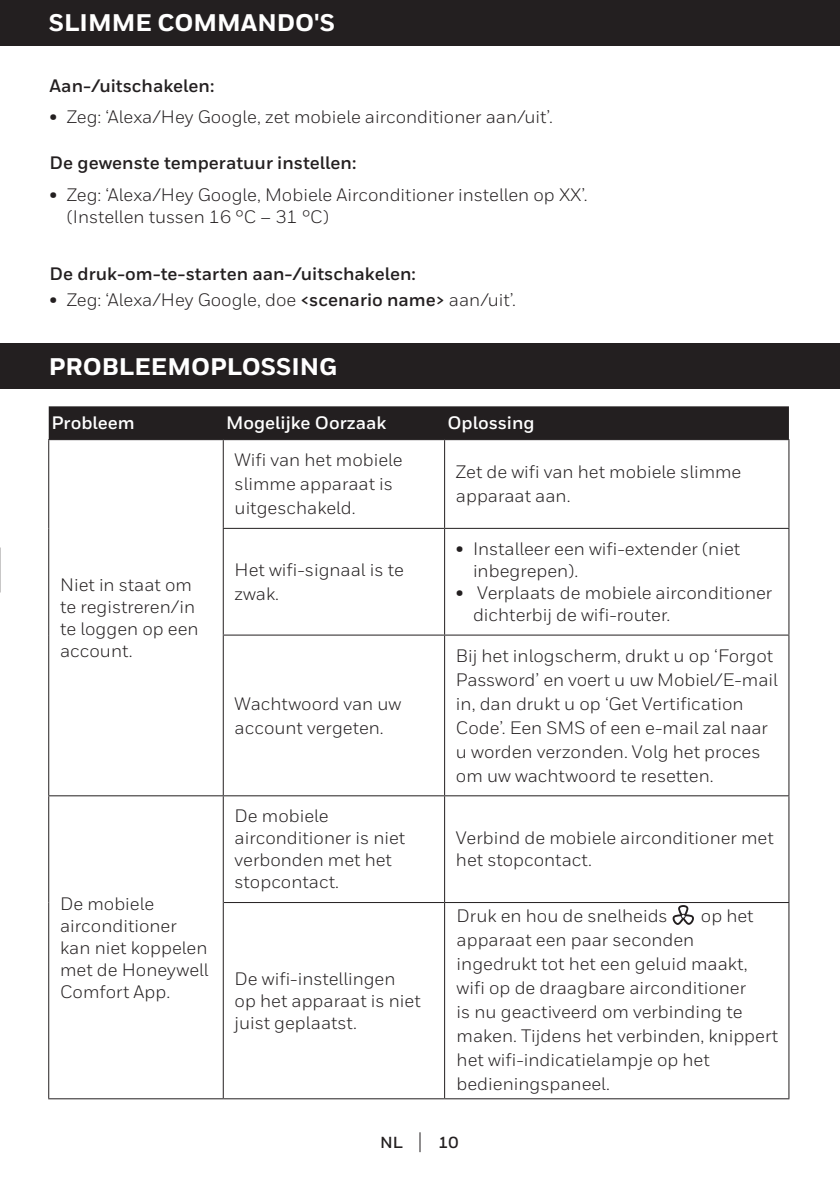
<style>
.page{position:relative;width:840px;height:1191px;background:#fff}
.page>*{position:absolute;margin:0;border:0;box-sizing:border-box;transform-origin:0 0}
.t1{font:800 24px "Honeywell Sans";color:#fff}
.t2{font:18px/22px "Honeywell Sans";color:#231f20}
.t3{font:700 18px "Honeywell Sans";color:#231f20}
.t4{font:700 18px "Honeywell Sans";color:#fff}
.t5{font:700 16px "Honeywell Sans";color:#231f20}
.s1{font-weight:700}
</style>
<div class="page">
<svg style="left:419px;top:1132px;width:1px;height:20px"></svg>
<div style="left:0;top:0;width:839px;height:45px;background:#231f20"></div>
<div style="left:0;top:343px;width:839px;height:46px;background:#231f20"></div>
<div style="left:49px;top:406px;width:739px;height:33px;background:#231f20"></div>
<hr style="left:48px;top:439px;width:175px;height:1px;background:#231f20">
<hr style="left:48px;top:440px;width:1px;height:88px;background:#231f20">
<hr style="left:48px;top:528px;width:1px;height:107px;background:#231f20">
<hr style="left:48px;top:635px;width:1px;height:160px;background:#231f20">
<hr style="left:223px;top:439px;width:221px;height:1px;background:#231f20">
<hr style="left:223px;top:440px;width:1px;height:88px;background:#231f20">
<hr style="left:444px;top:439px;width:345px;height:1px;background:#231f20">
<hr style="left:444px;top:440px;width:1px;height:88px;background:#231f20">
<hr style="left:788px;top:440px;width:1px;height:88px;background:#231f20">
<hr style="left:223px;top:528px;width:221px;height:1px;background:#231f20">
<hr style="left:223px;top:529px;width:1px;height:105px;background:#231f20">
<hr style="left:444px;top:528px;width:345px;height:1px;background:#231f20">
<hr style="left:444px;top:529px;width:1px;height:105px;background:#231f20">
<hr style="left:788px;top:529px;width:1px;height:105px;background:#231f20">
<hr style="left:223px;top:634px;width:221px;height:1px;background:#231f20">
<hr style="left:223px;top:635px;width:1px;height:160px;background:#231f20">
<hr style="left:444px;top:634px;width:345px;height:1px;background:#231f20">
<hr style="left:444px;top:635px;width:1px;height:160px;background:#231f20">
<hr style="left:788px;top:635px;width:1px;height:160px;background:#231f20">
<hr style="left:48px;top:1098px;width:176px;height:1px;background:#231f20">
<hr style="left:224px;top:795px;width:220px;height:1px;background:#231f20">
<hr style="left:444px;top:795px;width:345px;height:1px;background:#231f20">
<hr style="left:444px;top:796px;width:1px;height:106px;background:#231f20">
<hr style="left:788px;top:796px;width:1px;height:106px;background:#231f20">
<hr style="left:224px;top:902px;width:220px;height:1px;background:#231f20">
<hr style="left:444px;top:902px;width:345px;height:1px;background:#231f20">
<hr style="left:444px;top:903px;width:1px;height:195px;background:#231f20">
<hr style="left:788px;top:903px;width:1px;height:195px;background:#231f20">
<hr style="left:224px;top:1098px;width:220px;height:1px;background:#231f20">
<hr style="left:444px;top:1098px;width:345px;height:1px;background:#231f20">
<hr style="left:48px;top:795px;width:176px;height:1px;background:#231f20">
<hr style="left:48px;top:796px;width:1px;height:106px;background:#231f20">
<hr style="left:223px;top:796px;width:1px;height:106px;background:#231f20">
<hr style="left:48px;top:902px;width:1px;height:196px;background:#231f20">
<hr style="left:223px;top:902px;width:1px;height:196px;background:#231f20">
<svg style="left:672px;top:905px;width:21px;height:20px"></svg>
<p class="t1" style="left:49px;top:8px;width:287px">SLIMME COMMANDO'S</p>
<p class="t3" style="left:50px;top:75px;width:166px">Aan-/uitschakelen:</p>
<p class="t2" style="left:50px;top:106px;width:504px"><span class="s1">•</span> Zeg: ‘Alexa/Hey Google, zet mobiele airconditioner aan/uit’.</p>
<p class="t3" style="left:50px;top:152px;width:308px">De gewenste temperatuur instellen:</p>
<p class="t2" style="left:67px;top:183px;width:522px;text-indent:-17px"><span class="s1">•</span> Zeg: ‘Alexa/Hey Google, Mobiele Airconditioner instellen op XX’. (Instellen tussen 16 °C – 31 °C)</p>
<p class="t3" style="left:50px;top:263px;width:367px">De druk-om-te-starten aan-/uitschakelen:</p>
<p class="t2" style="left:50px;top:289px;width:467px"><span class="s1">•</span> Zeg: ‘Alexa/Hey Google, doe <span class="s1">&lt;scenario name&gt;</span> aan/uit’.</p>
<p class="t1" style="left:49px;top:352px;width:290px">PROBLEEMOPLOSSING</p>
<p class="t4" style="left:52px;top:412px;width:85px">Probleem</p>
<p class="t4" style="left:226px;top:412px;width:162px">Mogelijke Oorzaak</p>
<p class="t4" style="left:447px;top:412px;width:89px">Oplossing</p>
<p class="t2" style="left:60px;top:574px;width:133px">Niet in staat om</p>
<p class="t2" style="left:60px;top:596px;width:136px">te registreren/in</p>
<p class="t2" style="left:60px;top:618px;width:140px">te loggen op een</p>
<p class="t2" style="left:60px;top:640px;width:74px">account.</p>
<p class="t2" style="left:60px;top:892px;width:95px">De mobiele</p>
<p class="t2" style="left:60px;top:914px;width:118px">airconditioner</p>
<p class="t2" style="left:60px;top:936px;width:149px">kan niet koppelen</p>
<p class="t2" style="left:60px;top:958px;width:150px">met de Honeywell</p>
<p class="t2" style="left:60px;top:980px;width:111px">Comfort App.</p>
<p class="t2" style="left:234px;top:449px;width:169px">Wifi van het mobiele</p>
<p class="t2" style="left:234px;top:473px;width:160px">slimme apparaat is</p>
<p class="t2" style="left:234px;top:497px;width:122px">uitgeschakeld.</p>
<p class="t2" style="left:234px;top:559px;width:171px">Het wifi-signaal is te</p>
<p class="t2" style="left:234px;top:583px;width:46px">zwak.</p>
<p class="t2" style="left:234px;top:692px;width:168px">Wachtwoord van uw</p>
<p class="t2" style="left:234px;top:716px;width:151px">account vergeten.</p>
<p class="t2" style="left:234px;top:805px;width:95px">De mobiele</p>
<p class="t2" style="left:234px;top:827px;width:172px">airconditioner is niet</p>
<p class="t2" style="left:234px;top:849px;width:159px">verbonden met het</p>
<p class="t2" style="left:234px;top:871px;width:106px">stopcontact.</p>
<p class="t2" style="left:234px;top:967px;width:162px">De wifi-instellingen</p>
<p class="t2" style="left:234px;top:989px;width:187px">op het apparaat is niet</p>
<p class="t2" style="left:234px;top:1011px;width:124px">juist geplaatst.</p>
<p class="t2" style="left:455px;top:461px;width:287px">Zet de wifi van het mobiele slimme</p>
<p class="t2" style="left:455px;top:485px;width:116px">apparaat aan.</p>
<p class="t2" style="left:472px;top:538px;width:268px;text-indent:-17px"><span class="s1">•</span> Installeer een wifi-extender (niet inbegrepen).</p>
<p class="t2" style="left:472px;top:582px;width:301px;text-indent:-17px"><span class="s1">•</span> Verplaats de mobiele airconditioner dichterbij de wifi-router.</p>
<p class="t2" style="left:455px;top:644px;width:318px">Bij het inlogscherm, drukt u op ‘Forgot</p>
<p class="t2" style="left:455px;top:668px;width:323px">Password’ en voert u uw Mobiel/E-mail</p>
<p class="t2" style="left:455px;top:692px;width:289px">in, dan drukt u op ‘Get Vertification</p>
<p class="t2" style="left:455px;top:715px;width:313px;line-height:24px">Code’. Een SMS of een e-mail zal naar u worden verzonden. Volg het proces om uw wachtwoord te resetten.</p>
<p class="t2" style="left:455px;top:827px;width:319px">Verbind de mobiele airconditioner met</p>
<p class="t2" style="left:455px;top:849px;width:137px">het stopcontact.</p>
<p class="t2" style="left:456px;top:905px;width:212px">Druk en hou de snelheids</p>
<p class="t2" style="left:700px;top:905px;width:54px">op het</p>
<p class="t2" style="left:456px;top:929px;width:239px">apparaat een paar seconden</p>
<p class="t2" style="left:456px;top:953px;width:292px">ingedrukt tot het een geluid maakt,</p>
<p class="t2" style="left:456px;top:977px;width:291px">wifi op de draagbare airconditioner</p>
<p class="t2" style="left:456px;top:1001px;width:287px">is nu geactiveerd om verbinding te</p>
<p class="t2" style="left:456px;top:1025px;width:323px">maken. Tijdens het verbinden, knippert</p>
<p class="t2" style="left:456px;top:1049px;width:254px">het wifi-indicatielampje op het</p>
<p class="t2" style="left:456px;top:1073px;width:155px">bedieningspaneel.</p>
<p class="t5" style="left:380px;top:1132px;width:24px">NL</p>
<p class="t5" style="left:438px;top:1132px;width:21px">10</p>
</div>
